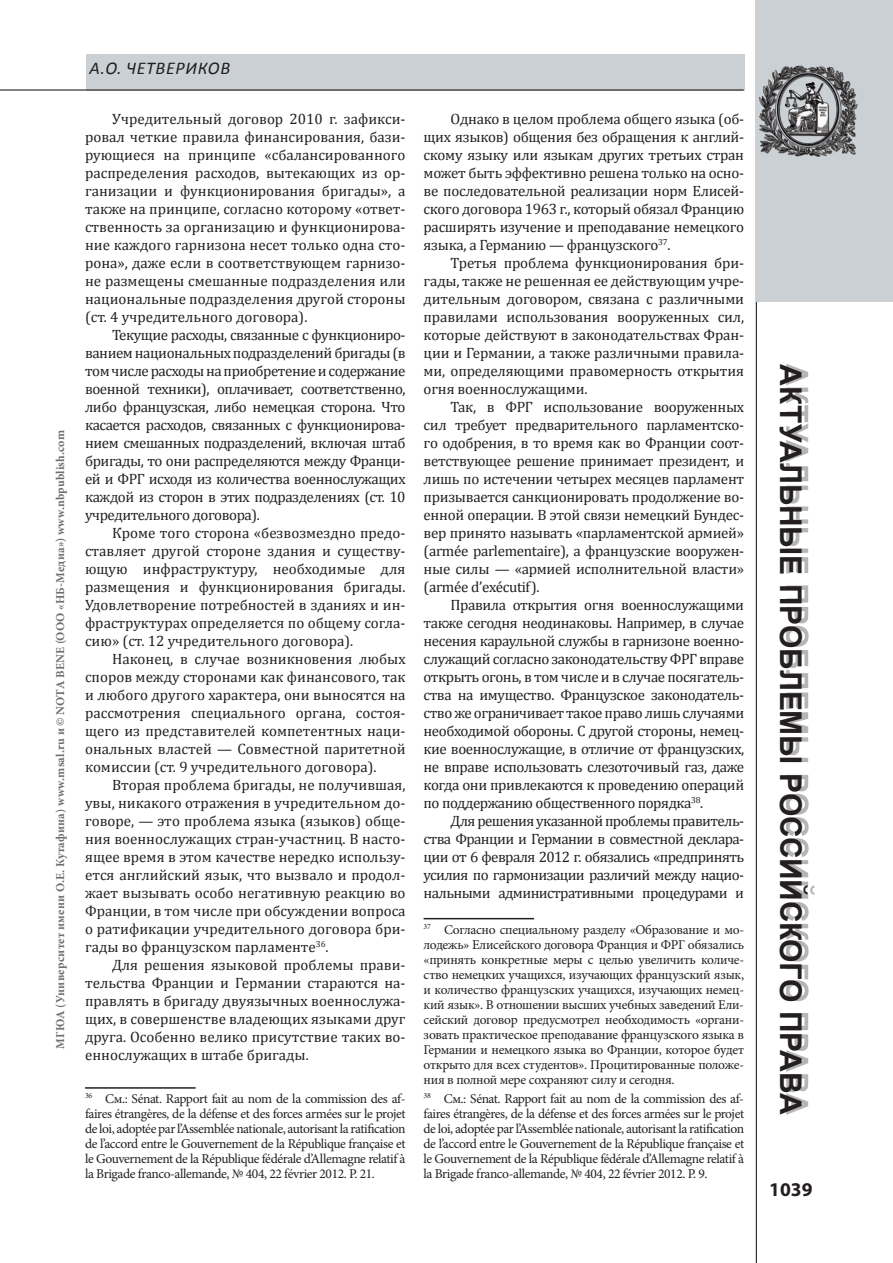
<style>
.page{position:relative;width:893px;height:1263px;background:#fff}
.page>*{position:absolute;margin:0;border:0;box-sizing:border-box;transform-origin:0 0}
.t1{font:700 30px "Arial";letter-spacing:-.005em;color:#231f20}
.t2{font:700 19.5px "Myriad Pro";color:#231f20}
.t3{font:italic 18px "Calibri";color:#231f20}
.t4{font:15px/18px "Cambria";letter-spacing:-.01em;color:#231f20;text-align:justify}
.t5{font:13.5px/15px "Minion Pro";letter-spacing:-.03em;color:#231f20;text-align:justify}
.t6{font:700 12px "Minion Pro";letter-spacing:.02em;color:#6c6d70}
</style>
<div class="page">
<hr style="left:756px;top:0;width:1px;height:1263px;background:#231f20">
<div style="left:786px;top:364px;width:28px;height:751px;background:#231f20;opacity:.33"></div>
<div style="left:757px;top:0;width:136px;height:301px;background:#cad0d4"></div>
<div style="left:563px;top:54px;width:182px;height:36px;background:#cad0d4"></div>
<div style="left:86px;top:54px;width:477px;height:36px;background:#cad0d4"></div>
<hr style="left:0;top:89px;width:744px;height:2px;background:#231f20">
<img style="left:755px;top:54px;width:103px;height:111px">
<hr style="left:85px;top:1087px;width:111px;height:2px;background:#231f20">
<hr style="left:424px;top:918px;width:110px;height:1px;background:#231f20">
<p class="t6" style="left:52px;top:1048px;width:620px;rotate:-90deg">МГЮА (Университет имени О.Е. Кутафина) www.msal.ru и © NOTA BENE (ООО «НБ-Медиа») www.nbpublish.com</p>
<p class="t3" style="left:90px;top:57px;width:40px">а.о. четвериков</p>
<p class="t4" style="left:85px;top:110px;width:322px;text-indent:27px">Учредительный договор 2010 г. зафикси&shy;ровал четкие правила финансирования, бази&shy;рующиеся на принципе «сбалансированного распределения расходов, вытекающих из ор&shy;ганизации и функционирования бригады», а также на принципе, согласно которому «ответ&shy;ственность за организацию и функционирова&shy;ние каждого гарнизона несет только одна сто&shy;рона», даже если в соответствующем гарнизо&shy;не размещены смешанные подразделения или национальные подразделения другой стороны (ст. 4 учредительного договора).</p>
<p class="t4" style="left:85px;top:326px;width:322px;text-indent:27px">Текущие расходы, связанные с функциониро&shy;ванием национальных подразделений бригады (в том числе расходы на приобретение и содержание военной техники), оплачивает, соответственно, либо французская, либо немецкая сторона. Что касается расходов, связанных с функционирова&shy;нием смешанных подразделений, включая штаб бригады, то они распределяются между Франци&shy;ей и ФРГ исходя из количества военнослужащих каждой из сторон в этих подразделениях (ст. 10 учредительного договора).</p>
<p class="t4" style="left:85px;top:524px;width:322px;text-indent:27px">Кроме того сторона «безвозмездно предо&shy;ставляет другой стороне здания и существу&shy;ющую инфраструктуру, необходимые для размещения и функционирования бригады.<br>Удовлетворение потребностей в зданиях и ин&shy;фраструктурах определяется по общему согла&shy;сию» (ст. 12 учредительного договора).</p>
<p class="t4" style="left:85px;top:650px;width:322px;text-indent:27px">Наконец, в случае возникновения любых споров между сторонами как финансового, так и любого другого характера, они выносятся на рассмотрения специального органа, состоя&shy;щего из представителей компетентных наци&shy;ональных властей — Совместной паритетной комиссии (ст. 9 учредительного договора).</p>
<p class="t4" style="left:85px;top:776px;width:322px;text-indent:27px">Вторая проблема бригады, не получившая, увы, никакого отражения в учредительном до&shy;говоре, — это проблема языка (языков) обще&shy;ния военнослужащих стран-участниц. В насто&shy;ящее время в этом качестве нередко использу&shy;ется английский язык, что вызвало и продол&shy;жает вызывать особо негативную реакцию во Франции, в том числе при обсуждении вопроса о ратификации учредительного договора бри&shy;гады во французском парламенте<sup>36</sup>.</p>
<p class="t4" style="left:85px;top:956px;width:322px;text-indent:27px">Для решения языковой проблемы прави&shy;тельства Франции и Германии стараются на&shy;правлять в бригаду двуязычных военнослужа&shy;щих, в совершенстве владеющих языками друг друга. Особенно велико присутствие таких во&shy;еннослужащих в штабе бригады.</p>
<p class="t5" style="left:85px;top:1091px;width:322px"><sup>36</sup> См.: Sénat. Rapport fait au nom de la commission des af&shy;faires étrangères, de la défense et des forces armées sur le projet de loi, adoptée par l’Assemblée nationale, autorisant la ratification de l’accord entre le Gouvernement de la République française et le Gouvernement de la République fédérale d’Allemagne relatif à la Brigade franco-allemande, № 404, 22 février 2012. P. 21.</p>
<p class="t4" style="left:424px;top:110px;width:322px;text-indent:27px">Однако в целом проблема общего языка (об&shy;щих языков) общения без обращения к англий&shy;скому языку или языкам других третьих стран может быть эффективно решена только на осно&shy;ве последовательной реализации норм Елисей&shy;ского договора 1963 г., который обязал Францию расширять изучение и преподавание немецкого языка, а Германию — французского<sup>37</sup>.</p>
<p class="t4" style="left:424px;top:254px;width:322px;text-indent:27px">Третья проблема функционирования бри&shy;гады, также не решенная ее действующим учре&shy;дительным договором, связана с различными правилами использования вооруженных сил, которые действуют в законодательствах Фран&shy;ции и Германии, а также различными правила&shy;ми, определяющими правомерность открытия огня военнослужащими.</p>
<p class="t4" style="left:424px;top:398px;width:322px;text-indent:27px">Так, в ФРГ использование вооруженных сил требует предварительного парламентско&shy;го одобрения, в то время как во Франции соот&shy;ветствующее решение принимает президент, и лишь по истечении четырех месяцев парламент призывается санкционировать продолжение во&shy;енной операции. В этой связи немецкий Бундес&shy;вер принято называть «парламентской армией» (armée parlementaire), а французские вооружен&shy;ные силы — «армией исполнительной власти» (armée d’exécutif).</p>
<p class="t4" style="left:424px;top:596px;width:322px;text-indent:27px">Правила открытия огня военнослужащими также сегодня неодинаковы. Например, в случае несения караульной службы в гарнизоне военно&shy;служащий согласно законодательству ФРГ вправе открыть огонь, в том числе и в случае посягатель&shy;ства на имущество. Французское законодатель&shy;ство же ограничивает такое право лишь случаями необходимой обороны. С другой стороны, немец&shy;кие военнослужащие, в отличие от французских, не вправе использовать слезоточивый газ, даже когда они привлекаются к проведению операций по поддержанию общественного порядка<sup>38</sup>.</p>
<p class="t4" style="left:424px;top:812px;width:322px;text-indent:27px">Для решения указанной проблемы правитель&shy;ства Франции и Германии в совместной деклара&shy;ции от 6 февраля 2012 г. обязались «предпринять усилия по гармонизации различий между нацио&shy;нальными административными процедурами и</p>
<p class="t5" style="left:424px;top:922px;width:322px"><sup>37</sup> Согласно специальному разделу «Образование и мо&shy;лодежь» Елисейского договора Франция и ФРГ обязались «принять конкретные меры с целью увеличить количе&shy;ство немецких учащихся, изучающих французский язык, и количество французских учащихся, изучающих немец&shy;кий язык». В отношении высших учебных заведений Ели&shy;сейский договор предусмотрел необходимость «органи&shy;зовать практическое преподавание французского языка в Германии и немецкого языка во Франции, которое будет открыто для всех студентов». Процитированные положе&shy;ния в полной мере сохраняют силу и сегодня.</p>
<p class="t5" style="left:424px;top:1091px;width:322px"><sup>38</sup> См.: Sénat. Rapport fait au nom de la commission des af&shy;faires étrangères, de la défense et des forces armées sur le projet de loi, adoptée par l’Assemblée nationale, autorisant la ratification de l’accord entre le Gouvernement de la République française et le Gouvernement de la République fédérale d’Allemagne relatif à la Brigade franco-allemande, № 404, 22 février 2012. P. 9.</p>
<h1 class="t1" style="left:810px;top:364px;width:747px;rotate:90deg">Актуальные проблемы российского права</h1>
<h2 class="t2" style="left:769px;top:1177px;width:45px">1039</h2>
</div>
